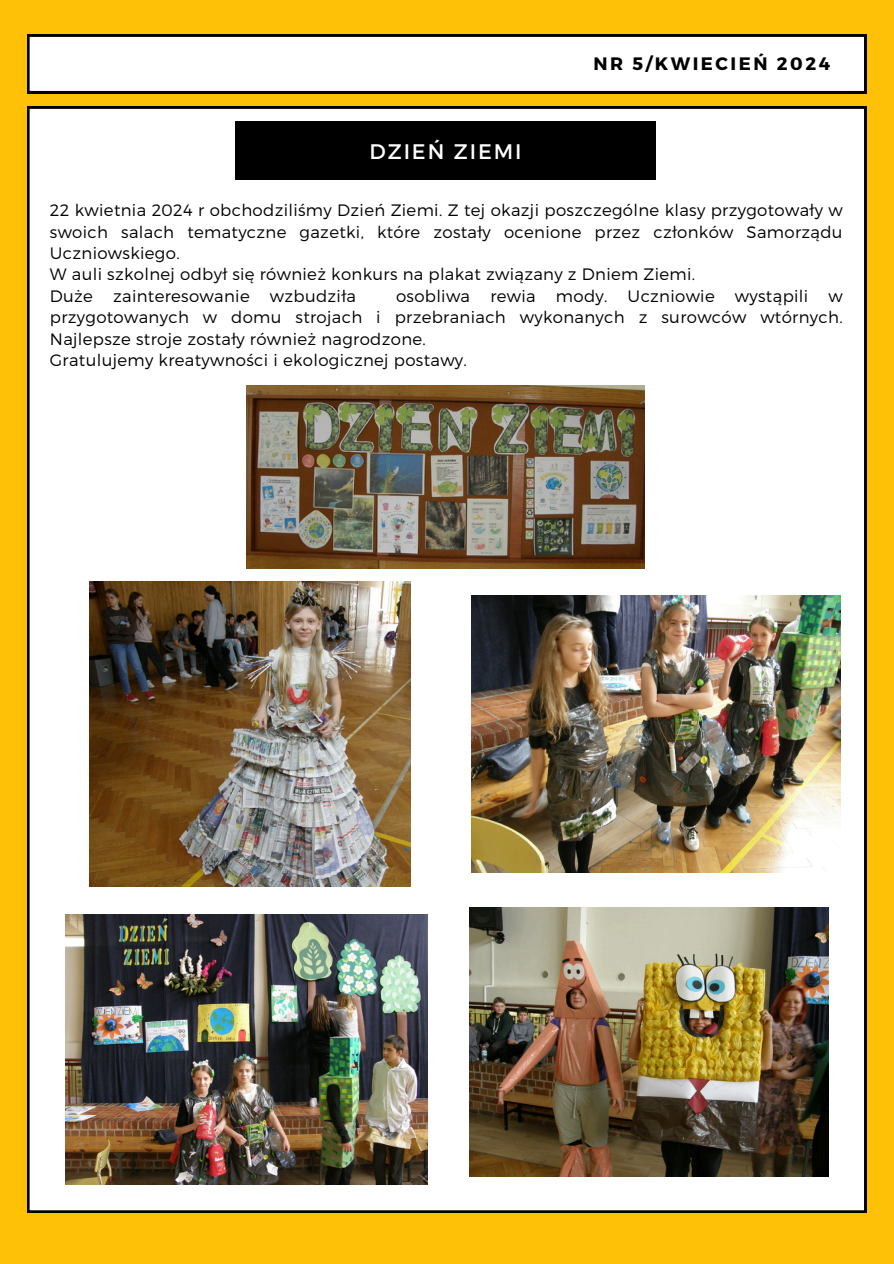
<style>
.page{position:relative;width:894px;height:1264px;background:#fff}
.page>*{position:absolute;margin:0;border:0;box-sizing:border-box;transform-origin:0 0}
.t1{font:21px "Montserrat";letter-spacing:.095em;color:#fff}
.t2{font:700 18px "Montserrat";letter-spacing:.14em;color:#000}
.t3{font:300 16.5px/21.5px "Montserrat";letter-spacing:.02em;color:#000}
</style>
<div class="page">
<div style="left:0;top:0;width:893px;height:1263px;background:#ffc107"></div>
<svg style="left:27px;top:35px;width:838px;height:58px;background:#ececec"></svg>
<div style="left:27px;top:107px;width:838px;height:1105px;background:#fff"></div>
<div style="left:235px;top:122px;width:420px;height:57px;background:#000"></div>
<img style="left:89px;top:582px;width:321px;height:304px">
<img style="left:471px;top:595px;width:369px;height:277px">
<img style="left:66px;top:914px;width:361px;height:270px">
<img style="left:469px;top:907px;width:359px;height:269px">
<img style="left:246px;top:385px;width:398px;height:184px">
<h2 class="t1" style="left:369px;top:138px;width:154px">DZIEŃ ZIEMI</h2>
<p class="t2" style="left:593px;top:52px;width:238px">NR 5/KWIECIEŃ 2024</p>
<p class="t3" style="left:50px;top:199px;width:794px">22 kwietnia 2024 r obchodziliśmy Dzień Ziemi. Z tej okazji poszczególne klasy przygotowały w swoich salach tematyczne gazetki, które zostały ocenione przez członków Samorządu Uczniowskiego.<br>W auli szkolnej odbył się również konkurs na plakat związany z Dniem Ziemi.<br>Duże zainteresowanie wzbudziła</p>
<p class="t3" style="left:50px;top:284px;width:794px;text-indent:346px">osobliwa rewia mody. Uczniowie wystąpili w przygotowanych w domu strojach i przebraniach wykonanych z surowców wtórnych.<br>Najlepsze stroje zostały również nagrodzone.<br>Gratulujemy kreatywności i ekologicznej postawy.</p>
</div>
